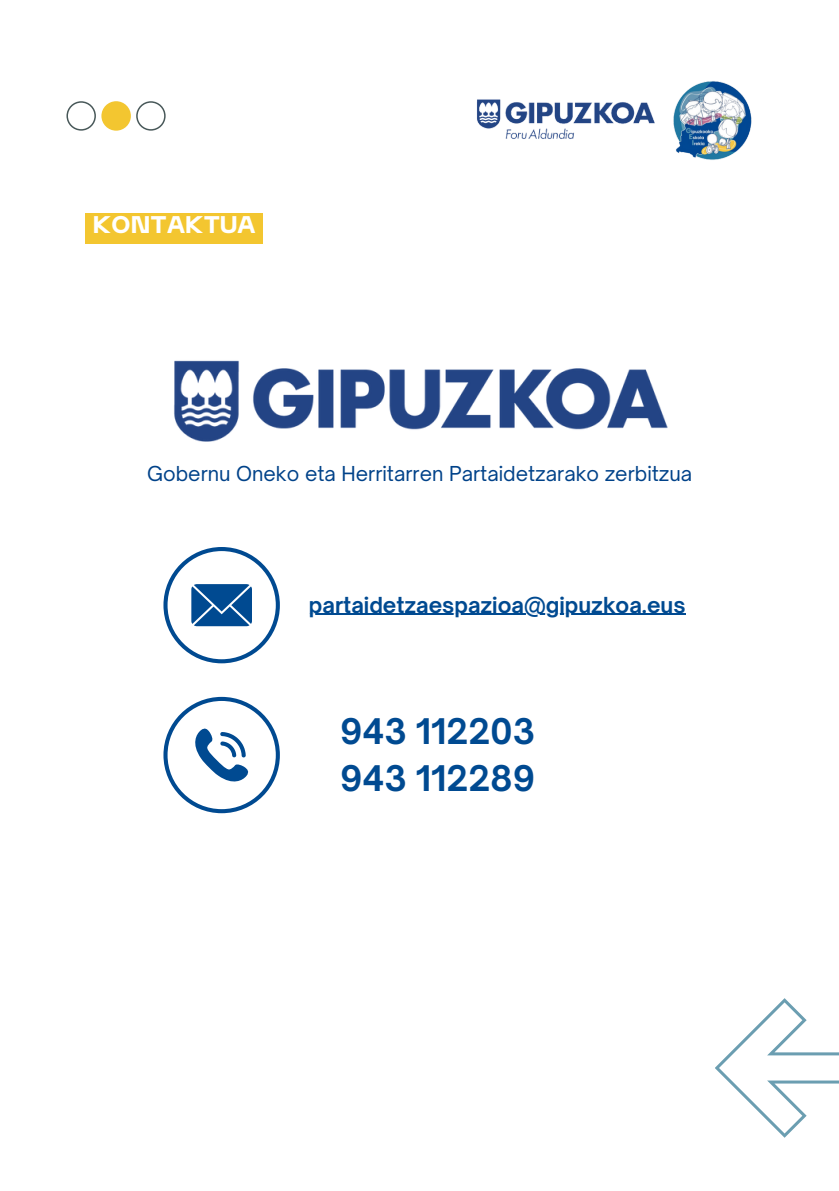
<style>
.page{position:relative;width:839px;height:1191px;background:#fff}
.page>*{position:absolute;margin:0;border:0;box-sizing:border-box;transform-origin:0 0}
.t1{font:700 33.8px/46.6px "Open Sauce One";color:#004a91}
.t2{font:800 24px "PP Neue Machina";color:#fff}
.t3{font:700 21.2px "Open Sauce One";color:#004a91}
.t4{font:19.8px "Open Sauce One";color:#004289}
</style>
<div class="page">
<svg style="left:715px;top:998px;width:123px;height:140px"></svg>
<img style="left:477px;top:99px;width:178px;height:40px">
<img style="left:673px;top:81px;width:79px;height:79px">
<img style="left:174px;top:360px;width:494px;height:82px">
<svg style="left:163px;top:547px;width:117px;height:116px"></svg>
<svg style="left:163px;top:697px;width:117px;height:116px"></svg>
<hr style="left:309px;top:614px;width:376px;height:1px;background:#004a91">
<svg style="left:66px;top:101px;width:30px;height:30px"></svg>
<div style="left:101px;top:101px;width:30px;height:30px;background:#f3c630;border-radius:50%"></div>
<svg style="left:136px;top:101px;width:30px;height:30px"></svg>
<div style="left:85px;top:213px;width:178px;height:30px;background:#f3c630"></div>
<p class="t2" style="left:93px;top:216px;width:165px">KONTAKTUA</p>
<p class="t4" style="left:147px;top:461px;width:546px">Gobernu Oneko eta Herritarren Partaidetzarako zerbitzua</p>
<p class="t3" style="left:309px;top:591px;width:378px">partaidetzaespazioa@gipuzkoa.eus</p>
<h1 class="t1" style="left:340px;top:708px;width:197px">943 112203<br>943 112289</h1>
</div>
